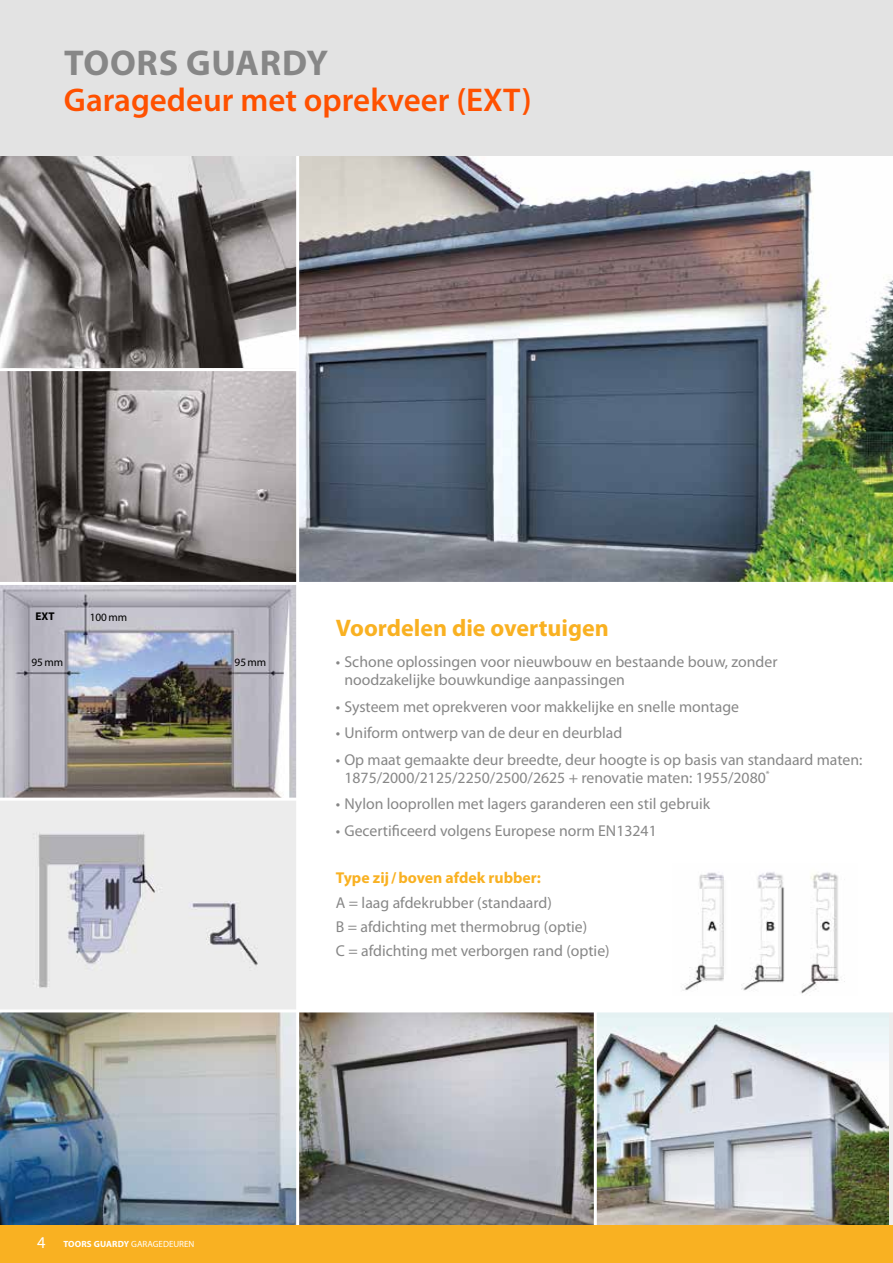
<style>
.page{position:relative;width:893px;height:1263px;background:#fff}
.page>*{position:absolute;margin:0;border:0;box-sizing:border-box;transform-origin:0 0}
.t1{font:700 36px "Myriad Pro";letter-spacing:.02em;color:#878787}
.t2{font:600 33px "Myriad Pro";color:#ff5100}
.t3{font:700 24px "Myriad Pro";color:#f9b122}
.t4{font:15.75px/18px "Myriad Pro";color:#878787}
.t5{font:700 15.75px "Myriad Pro";color:#f9b122}
.t6{font:11.25px "Myriad Pro";color:#000}
.t7{font:700 11.25px "Myriad Pro";color:#000}
.t8{font:9px "Myriad Pro";color:#fff}
.s1{font-size:16.5px}
.s2{font-weight:700}
</style>
<div class="page">
<img style="left:0;top:585px;width:296px;height:424px">
<img style="left:0;top:156px;width:296px;height:212px">
<img style="left:0;top:371px;width:296px;height:211px">
<img style="left:0;top:1012px;width:594px;height:213px">
<img style="left:597px;top:1012px;width:296px;height:213px">
<img style="left:299px;top:156px;width:594px;height:426px">
<hr style="left:296px;top:156px;width:3px;height:1072px;background:#fff">
<hr style="left:0;top:798px;width:298px;height:3px;background:#fff">
<div style="left:0;top:1225px;width:893px;height:38px;background:#f9b122"></div>
<div style="left:0;top:0;width:893px;height:156px;background:#e3e3e3"></div>
<img style="left:683px;top:872px;width:162px;height:122px">
<h1 class="t1" style="left:64px;top:40px;width:265px">TOORS GUARDY</h1>
<h2 class="t2" style="left:64px;top:79px;width:470px">Garagedeur met oprekveer (EXT)</h2>
<p class="t7" style="left:36px;top:609px;width:21px">EXT</p>
<p class="t6" style="left:90px;top:610px;width:39px">100mm</p>
<h3 class="t3" style="left:336px;top:613px;width:274px">Voordelen die overtuigen</h3>
<p class="t6" style="left:31px;top:655px;width:33px">95mm</p>
<p class="t6" style="left:235px;top:655px;width:33px">95mm</p>
<p class="t4" style="left:344px;top:652px;width:435px;text-indent:-9px">• Schone oplossingen voor nieuwbouw en bestaande bouw, zonder noodzakelijke bouwkundige aanpassingen</p>
<p class="t4" style="left:336px;top:697px;width:405px">• Systeem met oprekveren voor makkelijke en snelle montage</p>
<p class="t4" style="left:336px;top:723px;width:288px">• Uniform ontwerp van de deur en deurblad</p>
<p class="t4" style="left:344px;top:750px;width:520px;text-indent:-9px">• Op maat gemaakte deur breedte, deur hoogte is op basis van standaard maten:<br>1875/2000/2125/2250/2500/2625 + renovatie maten: 1955/2080<sup>*</sup></p>
<p class="t4" style="left:336px;top:794px;width:376px">• Nylon looprollen met lagers garanderen een stil gebruik</p>
<p class="t4" style="left:336px;top:821px;width:322px">• Gecertificeerd volgens Europese norm EN13241</p>
<p class="t5" style="left:336px;top:868px;width:206px">Type zij/boven afdek rubber:</p>
<p class="t4" style="left:336px;top:890px;width:275px;line-height:24.5px">A = laag afdekrubber (standaard)<br>B = afdichting met thermobrug (optie)<br>C = afdichting met verborgen rand (optie)</p>
<p class="t8" style="left:37px;top:1239px;width:159px"><span class="s1">4</span> <span class="s2">TOORS GUARDY</span> GARAGEDEUREN</p>
</div>
